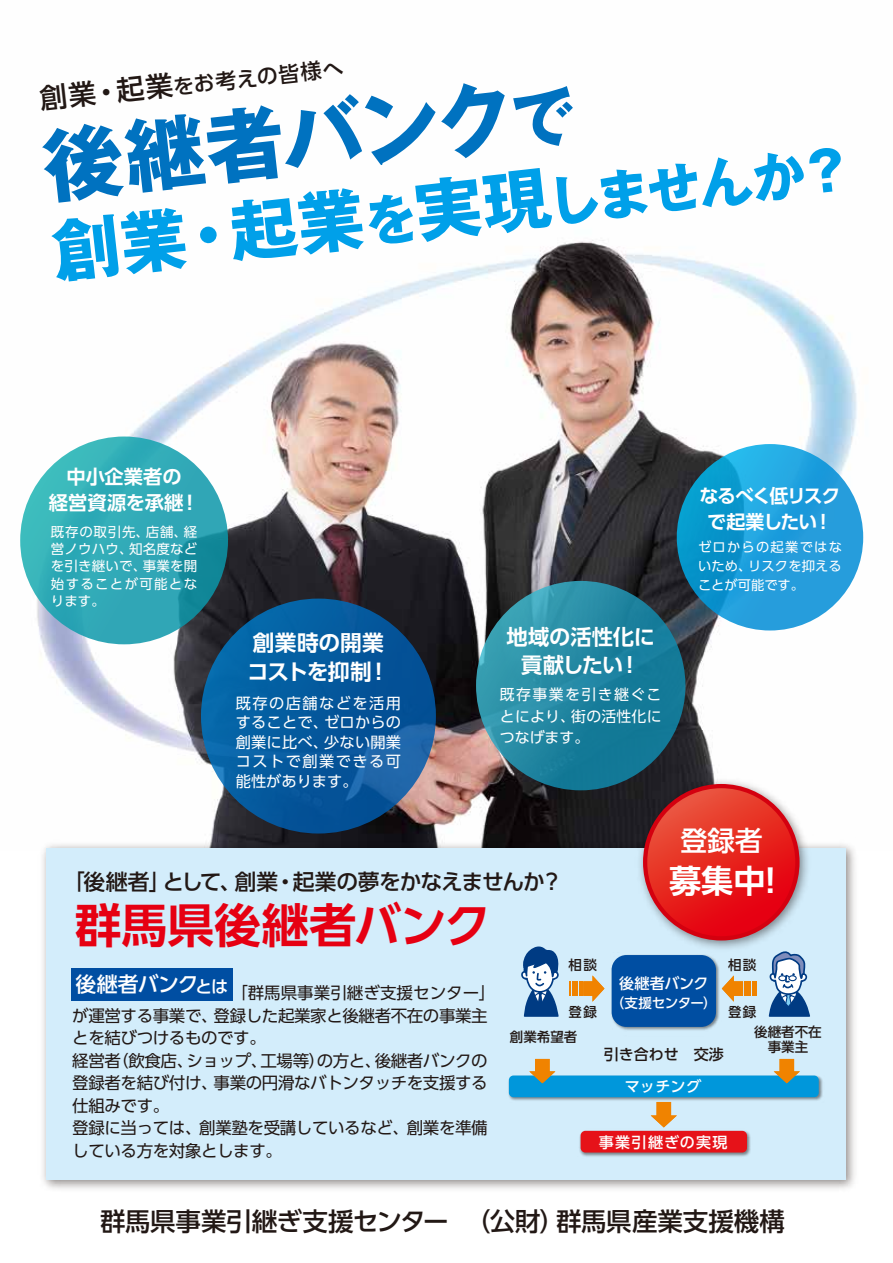
<style>
.page{position:relative;width:893px;height:1263px;background:#fff}
.page>*{position:absolute;margin:0;border:0;box-sizing:border-box;transform-origin:0 0}
.t1{font:700 80.85px "Gothic MB101 Pro";color:#0072c0}
.t2{font:700 67.95px "Gothic MB101 Pro";color:#00a0e9}
.t3{font:700 46.8px "UD Shin Go Pro De";letter-spacing:-.01em;color:#e60012}
.t4{font:700 32.1px "UD Shin Go Pro De";color:#fff}
.t5{font:700 30.6px "UD Shin Go Pro De";color:#fff}
.t6{font:500 27.45px "UD Shin Go Pro";color:#fff}
.t7{font:500 26.25px "UD Shin Go Pro";color:#fff}
.t8{font:500 25.5px "UD Shin Go Pro";letter-spacing:-.005em;color:#221815}
.t9{font:500 21.75px "UD Shin Go Pro";letter-spacing:-.045em;color:#221815}
.t10{font:700 21.75px/29.4px "UD Shin Go Pro De";letter-spacing:-.01em;color:#fff}
.t11{font:700 21.3px/28.7px "UD Shin Go Pro De";letter-spacing:-.01em;color:#fff;text-align:center}
.t12{font:500 21px "UD Shin Go Pro";color:#221815}
.t13{font:500 20.85px "UD Shin Go Pro";letter-spacing:-.015em;color:#fff}
.t14{font:700 19.2px/26px "UD Shin Go Pro De";color:#fff;text-align:center}
.t15{font:700 18.9px/25.5px "UD Shin Go Pro De";letter-spacing:-.065em;color:#fff;text-align:center}
.t16{font:16.5px/22.5px "UD Shin Go Pro";letter-spacing:-.025em;color:#221815}
.t17{font:15.3px/19.6px "UD Shin Go Pro";letter-spacing:.015em;color:#fff;text-align:justify}
.t18{font:500 15px "UD Shin Go Pro";letter-spacing:.045em;color:#fff}
.t19{font:500 15px "UD Shin Go Pro";letter-spacing:.085em;color:#fff}
.t20{font:500 15px "UD Shin Go Pro";color:#221815}
.t21{font:14.85px/21.3px "UD Shin Go Pro";letter-spacing:.015em;color:#fff;text-align:justify}
.t22{font:13.5px/17.2px "UD Shin Go Pro";letter-spacing:.015em;color:#fff;text-align:justify}
.t23{font:500 13.5px/15px "UD Shin Go Pro";color:#221815;text-align:center}
.t24{font:500 13.5px "UD Shin Go Pro";letter-spacing:-.035em;color:#fff}
.t25{font:13.2px/18.9px "UD Shin Go Pro";letter-spacing:.01em;color:#fff;text-align:justify}
.s1{font-size:27.45px}
.s2{font-size:64.65px}
.s3{font-size:54.3px}
.s4{font-size:17.25px}
</style>
<div class="page">
<img style="left:20px;top:240px;width:844px;height:598px">
<svg style="left:677px;top:444px;width:186px;height:186px;background:#1b9dd8"></svg>
<svg style="left:476px;top:581px;width:209px;height:209px;background:#2187a2"></svg>
<svg style="left:201px;top:598px;width:235px;height:235px;background:#075b9e"></svg>
<svg style="left:20px;top:436px;width:208px;height:208px;background:#30a8b5"></svg>
<img style="left:42px;top:838px;width:813px;height:351px">
<div style="left:47px;top:848px;width:799px;height:332px;background:#d3edfb"></div>
<div style="left:72px;top:968px;width:161px;height:32px;background:#004ea2"></div>
<img style="left:508px;top:954px;width:315px;height:148px">
<div style="left:612px;top:955px;width:104px;height:72px;background:#004ea2;border-radius:15px"></div>
<div style="left:509px;top:1075px;width:310px;height:22px;background:#0097db;border-radius:5px"></div>
<img style="left:579px;top:1130px;width:172px;height:27px">
<div style="left:581px;top:1131px;width:166px;height:21px;background:#e61219;border-radius:5px"></div>
<svg style="left:583px;top:975px;width:21px;height:27px"></svg>
<hr style="left:579px;top:981px;width:3px;height:15px;background:#f08300">
<hr style="left:575px;top:981px;width:3px;height:15px;background:#f08300">
<svg style="left:569px;top:981px;width:5px;height:15px"></svg>
<svg style="left:722px;top:975px;width:21px;height:27px"></svg>
<hr style="left:744px;top:981px;width:3px;height:15px;background:#f08300">
<hr style="left:748px;top:981px;width:3px;height:15px;background:#f08300">
<svg style="left:752px;top:981px;width:5px;height:15px"></svg>
<svg style="left:529px;top:1059px;width:26px;height:24px"></svg>
<svg style="left:774px;top:1059px;width:26px;height:24px"></svg>
<svg style="left:651px;top:1102px;width:26px;height:25px"></svg>
<svg style="left:521px;top:946px;width:38px;height:71px"></svg>
<svg style="left:769px;top:956px;width:41px;height:61px"></svg>
<img style="left:632px;top:773px;width:183px;height:183px">
<svg style="left:645px;top:786px;width:152px;height:152px;background:#e6241f"></svg>
<div style="left:643px;top:784px;width:156px;height:156px;border:4px solid #d4000f;border-radius:50%"></div>
<p class="t12" style="left:38px;top:83px;width:307px;rotate:-6deg"><span class="s1">創業・起業</span>をお考えの皆様へ</p>
<h1 class="t1" style="left:37px;top:99px;width:536px;rotate:-6deg">後継者バンク<span class="s2">で</span></h1>
<h2 class="t2" style="left:47px;top:195px;width:806px;rotate:-6deg">創業・起業<span class="s3">を</span>実現<span class="s3">しませんか？</span></h2>
<p class="t14" style="left:49px;top:463px;width:152px">中小企業者の<br>経営資源を承継！</p>
<p class="t22" style="left:51px;top:522px;width:148px">既存の取引先、店舗、経営ノウハウ、知名度などを引き継いで、事業を開始することが可能となります。</p>
<h3 class="t10" style="left:247px;top:627px;width:144px">創業時の開業コストを抑制！</h3>
<p class="t17" style="left:236px;top:693px;width:167px">既存の店舗などを活用することで、ゼロからの創業に比べ、少ない開業コストで創業できる可能性があります。</p>
<p class="t11" style="left:506px;top:622px;width:150px">地域の活性化に貢献したい！</p>
<p class="t21" style="left:500px;top:684px;width:163px">既存事業を引き継ぐことにより、街の活性化につなげます。</p>
<p class="t15" style="left:699px;top:483px;width:143px">なるべく低リスクで起業したい！</p>
<p class="t25" style="left:698px;top:537px;width:145px">ゼロからの起業ではないため、リスクを抑えることが可能です。</p>
<h3 class="t7" style="left:663px;top:812px;width:80px">登録者</h3>
<h3 class="t6" style="left:680px;top:819px;width:84px">登録者</h3>
<h3 class="t9" style="left:63px;top:864px;width:501px">「後継者」として、創業・起業の夢をかなえませんか？</h3>
<h3 class="t5" style="left:653px;top:846px;width:103px">募集中!</h3>
<h3 class="t4" style="left:669px;top:854px;width:108px">募集中!</h3>
<h3 class="t3" style="left:75px;top:887px;width:417px">群馬県後継者バンク</h3>
<p class="t16" style="left:72px;top:981px;width:425px;text-indent:159px">「群馬県事業引継ぎ支援センター」が運営する事業で、登録した起業家と後継者不在の事業主とを結びつけるものです。<br>経営者（飲食店、ショップ、工場等）の方と、後継者バンクの登録者を結び付け、事業の円滑なバトンタッチを支援する仕組みです。<br>登録に当っては、創業塾を受講しているなど、創業を準備している方を対象とします。</p>
<p class="t13" style="left:75px;top:968px;width:154px">後継者バンク<span class="s4">とは</span></p>
<p class="t23" style="left:568px;top:957px;width:30px">相談</p>
<p class="t23" style="left:568px;top:1003px;width:30px">登録</p>
<p class="t18" style="left:619px;top:971px;width:91px">後継者バンク</p>
<p class="t24" style="left:611px;top:991px;width:107px">（支援センター）</p>
<p class="t23" style="left:728px;top:957px;width:30px">相談</p>
<p class="t23" style="left:728px;top:1003px;width:30px">登録</p>
<p class="t23" style="left:510px;top:1029px;width:69px">創業希望者</p>
<p class="t20" style="left:604px;top:1042px;width:121px">引き合わせ　交渉</p>
<p class="t18" style="left:625px;top:1074px;width:78px">マッチング</p>
<p class="t19" style="left:599px;top:1130px;width:130px">事業引継ぎの実現</p>
<p class="t23" style="left:754px;top:1024px;width:69px">後継者不在事業主</p>
<h3 class="t8" style="left:100px;top:1200px;width:686px">群馬県事業引継ぎ支援センター （公財）群馬県産業支援機構</h3>
</div>
